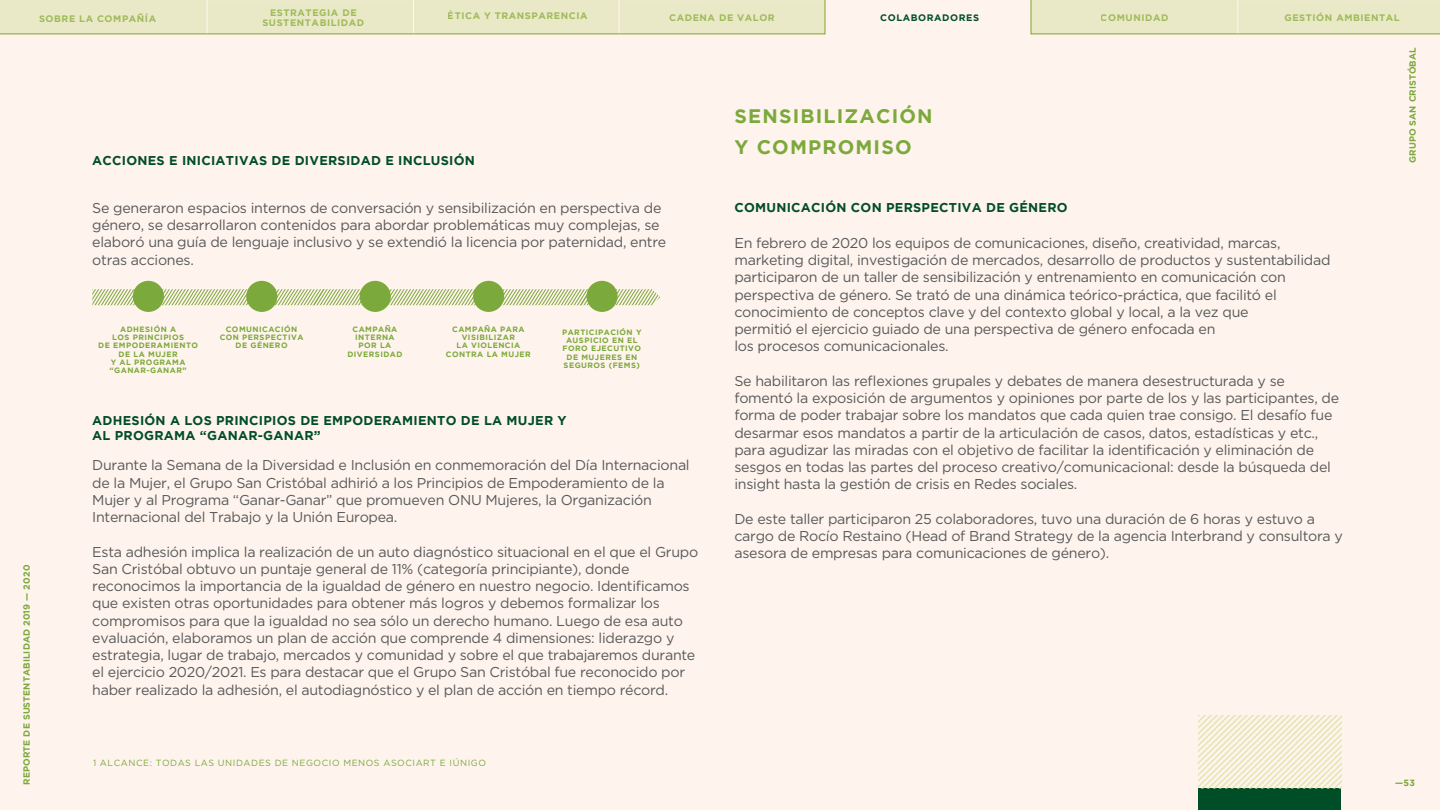
<style>
.page{position:relative;width:1440px;height:810px;background:#fff4ed}
.page>*{position:absolute;margin:0;border:0;box-sizing:border-box;transform-origin:0 0}
.t1{font:700 19.58px/30.9px "Gotham";letter-spacing:.06em;color:#7ca93c}
.t2{font:14.25px/17.2px "Gotham";letter-spacing:-.02em;color:#58595b}
.t3{font:700 12.75px/15px "Gotham";letter-spacing:.02em;color:#004e27}
.t4{font:700 9.38px/9.8px "Gotham";letter-spacing:.06em;color:#7fa62a;text-align:center}
.t5{font:700 9.38px "Gotham";letter-spacing:.06em;color:#004e27}
.t6{font:700 9px "Gotham";letter-spacing:.015em;color:#7ca93c}
.t7{font:8.93px "Gotham";letter-spacing:.06em;color:#7ca93c}
.t8{font:700 7.73px/8.3px "Gotham";letter-spacing:.06em;color:#7ca93c;text-align:center}
</style>
<div class="page">
<svg style="left:92px;top:289px;width:568px;height:16px"></svg>
<div style="left:133px;top:281px;width:31px;height:31px;background:#7ca93c;border-radius:50%"></div>
<div style="left:587px;top:281px;width:31px;height:31px;background:#7ca93c;border-radius:50%"></div>
<div style="left:473px;top:281px;width:31px;height:31px;background:#7ca93c;border-radius:50%"></div>
<div style="left:360px;top:281px;width:31px;height:31px;background:#7ca93c;border-radius:50%"></div>
<div style="left:246px;top:281px;width:31px;height:31px;background:#7ca93c;border-radius:50%"></div>
<div style="left:1198px;top:789px;width:143px;height:21px;background:#004e27"></div>
<svg style="left:1198px;top:715px;width:143px;height:74px"></svg>
<svg style="left:0;top:0;width:1440px;height:35px;background:#e9e9c9"></svg>
<p class="t4" style="left:262px;top:8px;width:103px">ESTRATEGIA DE<br>SUSTENTABILIDAD</p>
<p class="t4" style="left:39px;top:13px;width:119px">SOBRE LA COMPAÑÍA</p>
<p class="t4" style="left:448px;top:11px;width:141px">ÉTICA Y TRANSPARENCIA</p>
<p class="t4" style="left:669px;top:12px;width:107px">CADENA DE VALOR</p>
<p class="t5" style="left:880px;top:12px;width:100px">COLABORADORES</p>
<p class="t4" style="left:1101px;top:12px;width:69px">COMUNIDAD</p>
<p class="t4" style="left:1284px;top:12px;width:117px">GESTIÓN AMBIENTAL</p>
<p class="t3" style="left:92px;top:152px;width:384px">ACCIONES E INICIATIVAS DE DIVERSIDAD E INCLUSIÓN</p>
<h1 class="t1" style="left:734px;top:100px;width:200px">SENSIBILIZACIÓN<br>Y COMPROMISO</h1>
<p class="t6" style="left:1407px;top:163px;width:117px;rotate:-90deg">GRUPO SAN CRISTÓBAL</p>
<p class="t6" style="left:21px;top:785px;width:222px;rotate:-90deg">REPORTE DE SUSTENTABILIDAD 2019 — 2020</p>
<p class="t2" style="left:92px;top:199px;width:576px">Se generaron espacios internos de conversación y sensibilización en perspectiva de género, se desarrollaron contenidos para abordar problemáticas muy complejas, se elaboró una guía de lenguaje inclusivo y se extendió la licencia por paternidad, entre otras acciones.</p>
<p class="t8" style="left:98px;top:325px;width:101px">ADHESIÓN A<br>LOS PRINCIPIOS<br>DE EMPODERAMIENTO<br>DE LA MUJER<br>Y AL PROGRAMA “GANAR-GANAR”</p>
<p class="t8" style="left:562px;top:327px;width:81px">PARTICIPACIÓN Y<br>AUSPICIO EN EL<br>FORO EJECUTIVO<br>DE MUJERES EN<br>SEGUROS (FEMS)</p>
<p class="t8" style="left:220px;top:325px;width:85px">COMUNICACIÓN<br>CON PERSPECTIVA<br>DE GÉNERO</p>
<p class="t8" style="left:347px;top:325px;width:57px">CAMPAÑA<br>INTERNA<br>POR LA<br>DIVERSIDAD</p>
<p class="t8" style="left:446px;top:325px;width:86px">CAMPAÑA PARA<br>VISIBILIZAR<br>LA VIOLENCIA<br>CONTRA LA MUJER</p>
<p class="t3" style="left:92px;top:413px;width:476px">ADHESIÓN A LOS PRINCIPIOS DE EMPODERAMIENTO DE LA MUJER Y<br>AL PROGRAMA “GANAR-GANAR”</p>
<p class="t2" style="left:92px;top:456px;width:599px">Durante la Semana de la Diversidad e Inclusión en conmemoración del Día Internacional de la Mujer, el Grupo San Cristóbal adhirió a los Principios de Empoderamiento de la Mujer y al Programa “Ganar-Ganar” que promueven ONU Mujeres, la Organización Internacional del Trabajo y la Unión Europea.</p>
<p class="t2" style="left:92px;top:543px;width:607px">Esta adhesión implica la realización de un auto diagnóstico situacional en el que el Grupo San Cristóbal obtuvo un puntaje general de 11% (categoría principiante), donde reconocimos la importancia de la igualdad de género en nuestro negocio. Identificamos que existen otras oportunidades para obtener más logros y debemos formalizar los compromisos para que la igualdad no sea sólo un derecho humano. Luego de esa auto evaluación, elaboramos un plan de acción que comprende 4 dimensiones: liderazgo y estrategia, lugar de trabajo, mercados y comunidad y sobre el que trabajaremos durante el ejercicio 2020/2021. Es para destacar que el Grupo San Cristóbal fue reconocido por haber realizado la adhesión, el autodiagnóstico y el plan de acción en tiempo récord.</p>
<p class="t7" style="left:93px;top:757px;width:394px">1 ALCANCE: TODAS LAS UNIDADES DE NEGOCIO MENOS ASOCIART E IÚNIGO</p>
<p class="t3" style="left:734px;top:199px;width:335px">COMUNICACIÓN CON PERSPECTIVA DE GÉNERO</p>
<p class="t2" style="left:734px;top:234px;width:598px">En febrero de 2020 los equipos de comunicaciones, diseño, creatividad, marcas, marketing digital, investigación de mercados, desarrollo de productos y sustentabilidad participaron de un taller de sensibilización y entrenamiento en comunicación con perspectiva de género. Se trató de una dinámica teórico-práctica, que facilitó el conocimiento de conceptos clave y del contexto global y local, a la vez que<br>permitió el ejercicio guiado de una perspectiva de género enfocada en<br>los procesos comunicacionales.</p>
<p class="t2" style="left:734px;top:372px;width:606px">Se habilitaron las reflexiones grupales y debates de manera desestructurada y se fomentó la exposición de argumentos y opiniones por parte de los y las participantes, de forma de poder trabajar sobre los mandatos que cada quien trae consigo. El desafío fue desarmar esos mandatos a partir de la articulación de casos, datos, estadísticas y etc., para agudizar las miradas con el objetivo de facilitar la identificación y eliminación de sesgos en todas las partes del proceso creativo/comunicacional: desde la búsqueda del insight hasta la gestión de crisis en Redes sociales.</p>
<p class="t2" style="left:734px;top:510px;width:610px">De este taller participaron 25 colaboradores, tuvo una duración de 6 horas y estuvo a cargo de Rocío Restaino (Head of Brand Strategy de la agencia Interbrand y consultora y asesora de empresas para comunicaciones de género).</p>
<p class="t6" style="left:1395px;top:778px;width:21px">—53</p>
</div>
